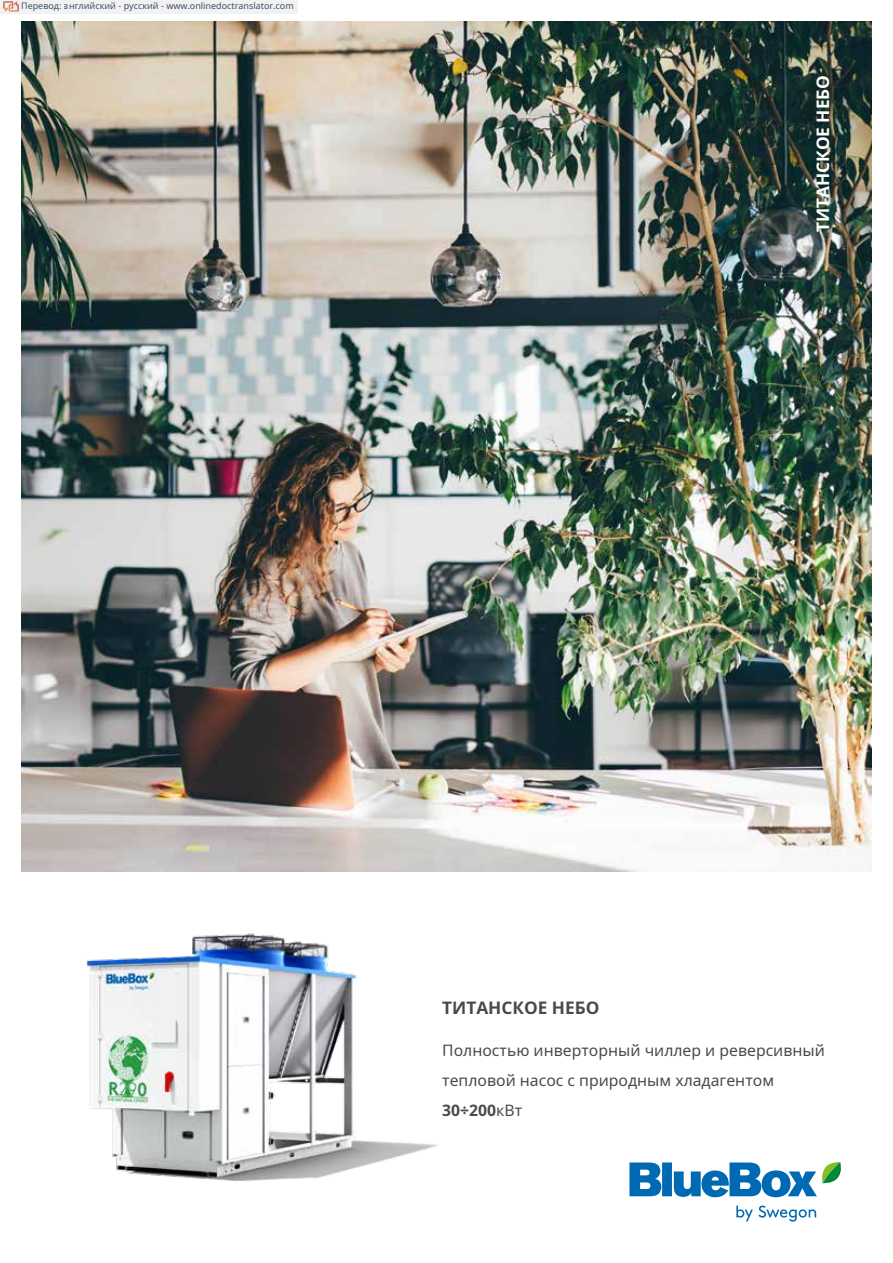
<style>
.page{position:relative;width:893px;height:1263px;background:#fff}
.page>*{position:absolute;margin:0;border:0;box-sizing:border-box;transform-origin:0 0}
.t1{font:700 17.25px "Noto Sans";color:#4a4a49}
.t2{font:700 17.25px "Noto Sans";color:#fff}
.t3{font:15.75px/30px "Noto Sans";color:#4a4a49}
.t4{font:9px "Noto Sans";color:rgb(15 43 70/.8)}
.s1{font-weight:700}
</style>
<div class="page">
<svg style="left:736px;top:1205px;width:80px;height:16px"></svg>
<svg style="left:629px;top:1162px;width:212px;height:35px"></svg>
<img style="left:86px;top:933px;width:351px;height:248px">
<img style="left:21px;top:21px;width:851px;height:851px">
<div style="left:0;top:0;width:298px;height:14px;background:#f2f2f2"></div>
<img style="left:4px;top:1px;width:15px;height:11px">
<p class="t4" style="left:21px;top:-1px;width:274px">Перевод: английский - русский - www.onlinedoctranslator.com</p>
<p class="t2" style="left:811px;top:232px;width:159px;rotate:-90deg">ТИТАНСКОЕ НЕБО</p>
<p class="t1" style="left:442px;top:995px;width:159px">ТИТАНСКОЕ НЕБО</p>
<p class="t3" style="left:442px;top:1034px;width:384px">Полностью инверторный чиллер и реверсивный тепловой насос с природным хладагентом<br><span class="s1">30÷200</span>кВт</p>
</div>
